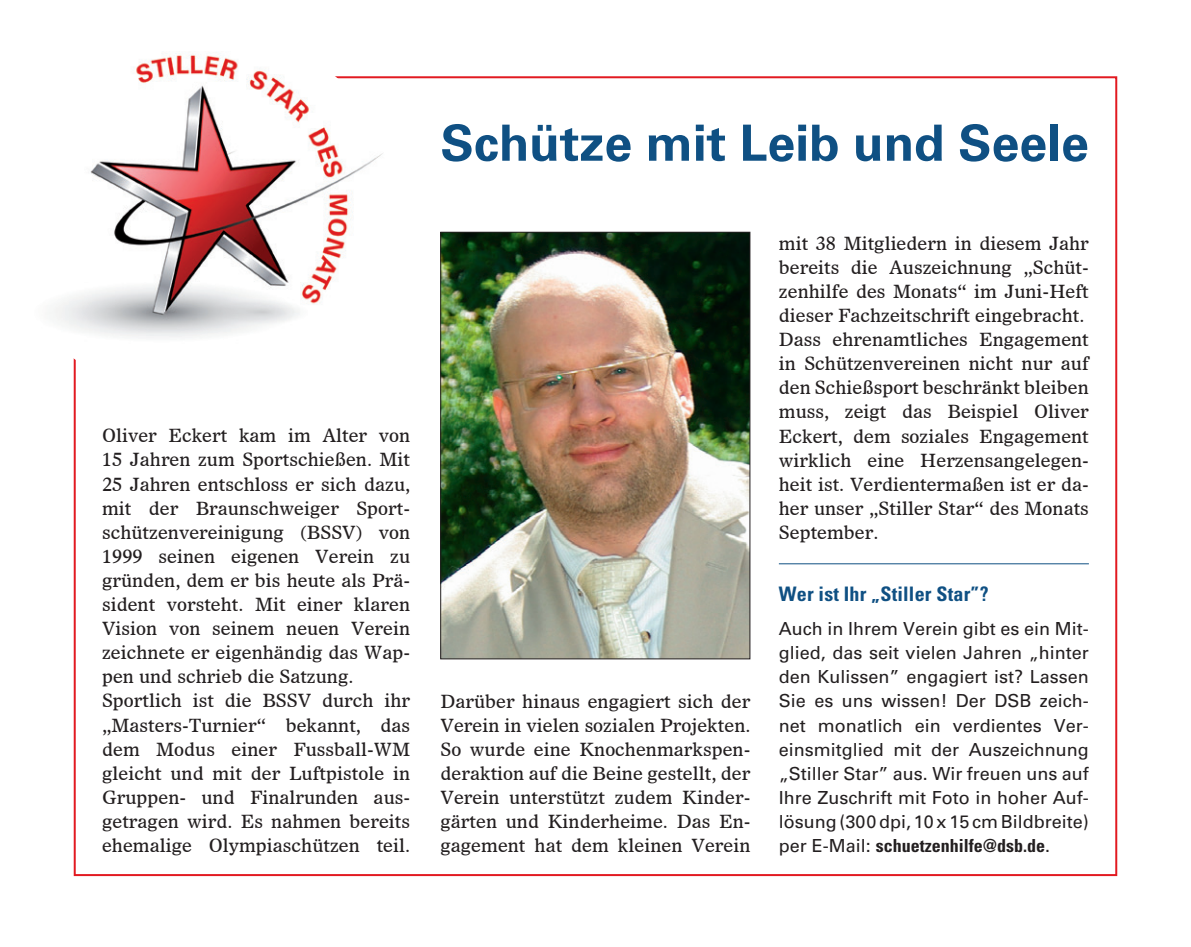
<style>
.page{position:relative;width:1191px;height:947px;background:#fff}
.page>*{position:absolute;margin:0;border:0;box-sizing:border-box;transform-origin:0 0}
.t1{font:700 50px "Univers LT Std";color:#0f5083}
.t2{font:700 condensed 20px "Univers LT Std";letter-spacing:.01em;color:#0f5083}
.t3{font:18px/24.2px "Dutch 811 BT Roman D";color:#231f20}
.t4{font:18px/24.2px "Univers LT Std";color:#231f20;text-align:justify}
.s1{font-weight:700;font-stretch:condensed}
</style>
<div class="page">
<img style="left:54px;top:53px;width:348px;height:331px">
<img style="left:442px;top:234px;width:306px;height:423px">
<div style="left:440px;top:232px;width:310px;height:427px;border:1px solid #231f20"></div>
<hr style="left:779px;top:563px;width:310px;height:1px;background:#0f5083">
<p class="t3" style="left:102px;top:423px;width:310px">Oliver Eckert kam im Alter von<br>15 Jahren zum Sportschießen. Mit<br>25 Jahren entschloss er sich dazu, mit der Braunschweiger Sport&shy;schützenvereinigung (BSSV) von<br>1999 seinen eigenen Verein zu gründen, dem er bis heute als Prä&shy;sident vorsteht. Mit einer klaren<br>Vision von seinem neuen Verein zeichnete er eigenhändig das Wap&shy;pen und schrieb die Satzung.<br>Sportlich ist die BSSV durch ihr „Masters-Turnier“ bekannt, das dem Modus einer Fussball-WM gleicht und mit der Luftpistole in<br>Gruppen- und Finalrunden aus&shy;getragen wird. Es nahmen bereits ehemalige Olympiaschützen teil.</p>
<h1 class="t1" style="left:440px;top:114px;width:650px">Schütze mit Leib und Seele</h1>
<p class="t3" style="left:440px;top:688px;width:311px;text-align:justify">Darüber hinaus engagiert sich der Verein in vielen sozialen Projekten.<br>So wurde eine Knochenmarkspen&shy;deraktion auf die Beine gestellt, der Verein unterstützt zudem Kinder&shy;gärten und Kinderheime. Das En&shy;gagement hat dem kleinen Verein</p>
<p class="t3" style="left:779px;top:231px;width:311px">mit 38 Mitgliedern in diesem Jahr bereits die Auszeichnung „Schüt&shy;zenhilfe des Monats“ im Juni-Heft dieser Fachzeitschrift eingebracht.<br>Dass ehrenamtliches Engagement in Schützenvereinen nicht nur auf den Schießsport beschränkt bleiben muss, zeigt das Beispiel Oliver<br>Eckert, dem soziales Engagement wirklich eine Herzensangelegen&shy;heit ist. Verdientermaßen ist er da&shy;her unser „Stiller Star“ des Monats<br>September.</p>
<p class="t2" style="left:779px;top:581px;width:211px">Wer ist Ihr „Stiller Star”?</p>
<p class="t4" style="left:779px;top:617px;width:311px">Auch in Ihrem Verein gibt es ein Mit&shy;glied, das seit vielen Jahren „hinter den Kulissen” engagiert ist? Lassen Sie es uns wissen! Der DSB zeich&shy;net monatlich ein verdientes Ver&shy;einsmitglied mit der Auszeichnung „Stiller Star” aus. Wir freuen uns auf Ihre Zuschrift mit Foto in hoher Auf&shy;lösung (300 dpi, 10 x 15 cm Bildbreite) per E-Mail: <span class="s1">schuetzenhilfe@dsb.de</span>.</p>
</div>
